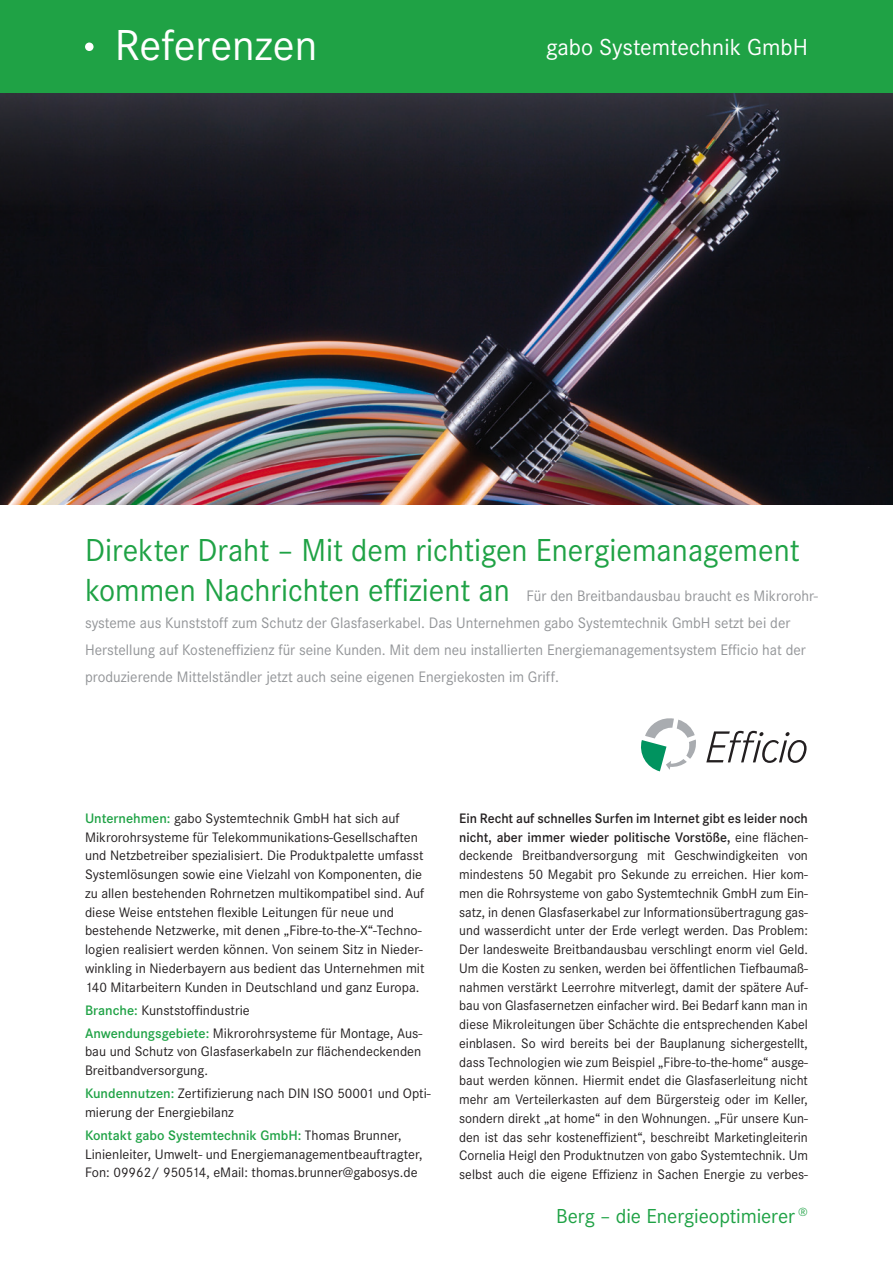
<style>
.page{position:relative;width:893px;height:1263px;background:#fff}
.page>*{position:absolute;margin:0;border:0;box-sizing:border-box;transform-origin:0 0}
.t1{font:45px "Corporate S";color:#fff}
.t2{font:33px "Corporate S";color:#1fa245}
.t3{font:24px "Corporate S";color:#fff}
.t4{font:21px "Corporate S";letter-spacing:-.005em;color:#1fa245}
.t5{font:15.75px/27px "Corporate S";color:#939598}
.t6{font:14.25px/18.8px "Corporate S";color:#231f20}
.s1{font-size:33px;color:#1fa245}
.s2{font-weight:600;color:#1fa245}
.s3{font-weight:600}
</style>
<div class="page">
<div style="left:0;top:0;width:893px;height:94px;background:#1fa245"></div>
<div style="left:85px;top:43px;width:9px;height:8px;background:#fff;border-radius:50%"></div>
<img style="left:0;top:94px;width:893px;height:410px">
<svg style="left:706px;top:731px;width:100px;height:32px"></svg>
<svg style="left:641px;top:718px;width:55px;height:53px"></svg>
<p class="t1" style="left:115px;top:20px;width:204px">Referenzen</p>
<p class="t3" style="left:546px;top:34px;width:263px">gabo Systemtechnik GmbH</p>
<p class="t2" style="left:85px;top:532px;width:716px">Direkter Draht – Mit dem richtigen Energiemanagement</p>
<p class="t5" style="left:85px;top:582px;width:735px"><span class="s1">kommen Nachrichten effizient an</span> Für den Breitbandausbau braucht es Mikrorohr&shy;systeme aus Kunststoff zum Schutz der Glasfaserkabel. Das Unternehmen gabo Systemtechnik GmbH setzt bei der Herstellung auf Kosteneffizienz für seine Kunden. Mit dem neu installierten Energiemanagementsystem Efficio hat der produzierende Mittelständler jetzt auch seine eigenen Energiekosten im Griff.</p>
<p class="t6" style="left:85px;top:809px;width:341px"><span class="s2">Unternehmen:</span> gabo Systemtechnik GmbH hat sich auf Mikrorohrsysteme für Telekommunikations-Gesellschaften und Netzbetreiber spezialisiert. Die Produktpalette umfasst Systemlösungen sowie eine Vielzahl von Komponenten, die zu allen bestehenden Rohrnetzen multikompatibel sind. Auf diese Weise entstehen flexible Leitungen für neue und bestehende Netzwerke, mit denen „Fibre-to-the-X“-Techno&shy;logien realisiert werden können. Von seinem Sitz in Nieder&shy;winkling in Niederbayern aus bedient das Unternehmen mit 140 Mitarbeitern Kunden in Deutschland und ganz Europa.</p>
<p class="t6" style="left:85px;top:1001px;width:166px"><span class="s2">Branche:</span> Kunststoffindustrie</p>
<p class="t6" style="left:85px;top:1024px;width:339px;text-align:justify"><span class="s2">Anwendungsgebiete:</span> Mikrorohrsysteme für Montage, Aus&shy;bau und Schutz von Glasfaserkabeln zur flächendeckenden Breitbandversorgung.</p>
<p class="t6" style="left:85px;top:1084px;width:347px"><span class="s2">Kundennutzen:</span> Zertifizierung nach DIN ISO 50001 und Opti&shy;mierung der Energiebilanz</p>
<p class="t6" style="left:85px;top:1126px;width:339px"><span class="s2">Kontakt gabo Systemtechnik GmbH:</span> Thomas Brunner,<br>Linienleiter, Umwelt- und Energiemanagementbeauftragter,<br>Fon: 09962/ 950514, eMail: thomas.brunner@gabosys.de</p>
<p class="t6" style="left:459px;top:809px;width:350px;text-align:justify"><span class="s3">Ein Recht auf schnelles Surfen im Internet gibt es leider noch nicht, aber immer wieder politische Vorstöße,</span> eine flächen&shy;deckende Breitbandversorgung mit Geschwindigkeiten von mindestens 50 Megabit pro Sekunde zu erreichen. Hier kom&shy;men die Rohrsysteme von gabo Systemtechnik GmbH zum Ein&shy;satz, in denen Glasfaserkabel zur Informationsübertragung gas&shy;und wasserdicht unter der Erde verlegt werden. Das Problem:<br>Der landesweite Breitbandausbau verschlingt enorm viel Geld.<br>Um die Kosten zu senken, werden bei öffentlichen Tiefbaumaß&shy;nahmen verstärkt Leerrohre mitverlegt, damit der spätere Auf&shy;bau von Glasfasernetzen einfacher wird. Bei Bedarf kann man in diese Mikroleitungen über Schächte die entsprechenden Kabel einblasen. So wird bereits bei der Bauplanung sichergestellt, dass Technologien wie zum Beispiel „Fibre-to-the-home“ ausge&shy;baut werden können. Hiermit endet die Glasfaserleitung nicht mehr am Verteilerkasten auf dem Bürgersteig oder im Keller, sondern direkt „at home“ in den Wohnungen. „Für unsere Kun&shy;den ist das sehr kosteneffizient“, beschreibt Marketingleiterin Cornelia Heigl den Produktnutzen von gabo Systemtechnik. Um selbst auch die eigene Effizienz in Sachen Energie zu verbes-</p>
<p class="t4" style="left:556px;top:1204px;width:253px">Berg – die Energieoptimierer <sup>®</sup></p>
</div>
